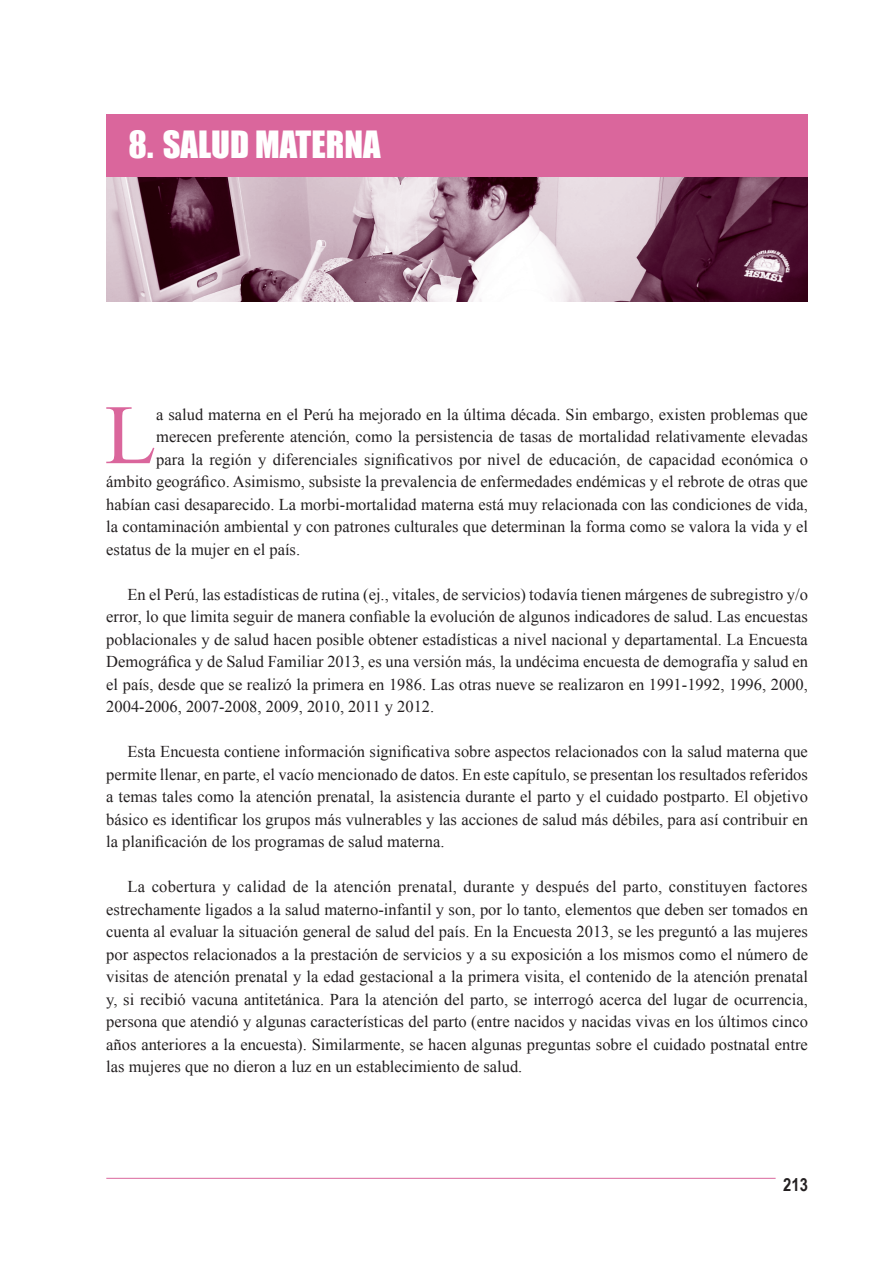
<style>
.page{position:relative;width:893px;height:1263px;background:#fff}
.page>*{position:absolute;margin:0;border:0;box-sizing:border-box;transform-origin:0 0}
.t1{font:84.45px "Times New Roman";color:#da669c}
.t2{font:34.5px "Impact";color:#fff}
.t3{font:700 18px "Arial Narrow";color:#231f20}
.PAR_TEX01{font:16.5px/22.5px "Times New Roman";color:#231f20;text-align:justify}
</style>
<div class="page">
<hr style="left:106px;top:1178px;width:670px;height:1px;background:#da669c">
<div style="left:106px;top:115px;width:702px;height:62px;background:#da669c"></div>
<img style="left:106px;top:177px;width:702px;height:124px">
<p class="t2" style="left:129px;top:118px;width:253px">8. SALUD MATERNA</p>
<p class="t1" style="left:105px;top:378px;width:53px">L</p>
<p class="PAR_TEX01" style="left:156px;top:403px;width:653px">a salud materna en el Perú ha mejorado en la última década. Sin embargo, existen problemas que</p>
<p class="PAR_TEX01" style="left:156px;top:425px;width:653px">merecen preferente atención, como la persistencia de tasas de mortalidad relativamente elevadas</p>
<p class="PAR_TEX01" style="left:156px;top:448px;width:653px">para la región y diferenciales significativos por nivel de educación, de capacidad económica o</p>
<p class="PAR_TEX01" style="left:106px;top:470px;width:703px">ámbito geográfico. Asimismo, subsiste la prevalencia de enfermedades endémicas y el rebrote de otras que</p>
<p class="PAR_TEX01" style="left:106px;top:493px;width:703px">habían casi desaparecido. La morbi-mortalidad materna está muy relacionada con las condiciones de vida,</p>
<p class="PAR_TEX01" style="left:106px;top:515px;width:703px">la contaminación ambiental y con patrones culturales que determinan la forma como se valora la vida y el</p>
<p class="PAR_TEX01" style="left:106px;top:538px;width:195px">estatus de la mujer en el país.</p>
<p class="PAR_TEX01" style="left:106px;top:583px;width:703px;text-indent:21px">En el Perú, las estadísticas de rutina (ej., vitales, de servicios) todavía tienen márgenes de subregistro y/o error, lo que limita seguir de manera confiable la evolución de algunos indicadores de salud. Las encuestas poblacionales y de salud hacen posible obtener estadísticas a nivel nacional y departamental. La Encuesta Demográfica y de Salud Familiar 2013, es una versión más, la undécima encuesta de demografía y salud en el país, desde que se realizó la primera en 1986. Las otras nueve se realizaron en 1991-1992, 1996, 2000, 2004-2006, 2007-2008, 2009, 2010, 2011 y 2012.</p>
<p class="PAR_TEX01" style="left:106px;top:740px;width:703px;text-indent:21px">Esta Encuesta contiene información significativa sobre aspectos relacionados con la salud materna que permite llenar, en parte, el vacío mencionado de datos. En este capítulo, se presentan los resultados referidos a temas tales como la atención prenatal, la asistencia durante el parto y el cuidado postparto. El objetivo básico es identificar los grupos más vulnerables y las acciones de salud más débiles, para así contribuir en la planificación de los programas de salud materna.</p>
<p class="PAR_TEX01" style="left:106px;top:875px;width:703px;text-indent:21px">La cobertura y calidad de la atención prenatal, durante y después del parto, constituyen factores estrechamente ligados a la salud materno-infantil y son, por lo tanto, elementos que deben ser tomados en cuenta al evaluar la situación general de salud del país. En la Encuesta 2013, se les preguntó a las mujeres por aspectos relacionados a la prestación de servicios y a su exposición a los mismos como el número de visitas de atención prenatal y la edad gestacional a la primera visita, el contenido de la atención prenatal y, si recibió vacuna antitetánica. Para la atención del parto, se interrogó acerca del lugar de ocurrencia, persona que atendió y algunas características del parto (entre nacidos y nacidas vivas en los últimos cinco años anteriores a la encuesta). Similarmente, se hacen algunas preguntas sobre el cuidado postnatal entre las mujeres que no dieron a luz en un establecimiento de salud.</p>
<p class="t3" style="left:783px;top:1171px;width:26px">213</p>
</div>
